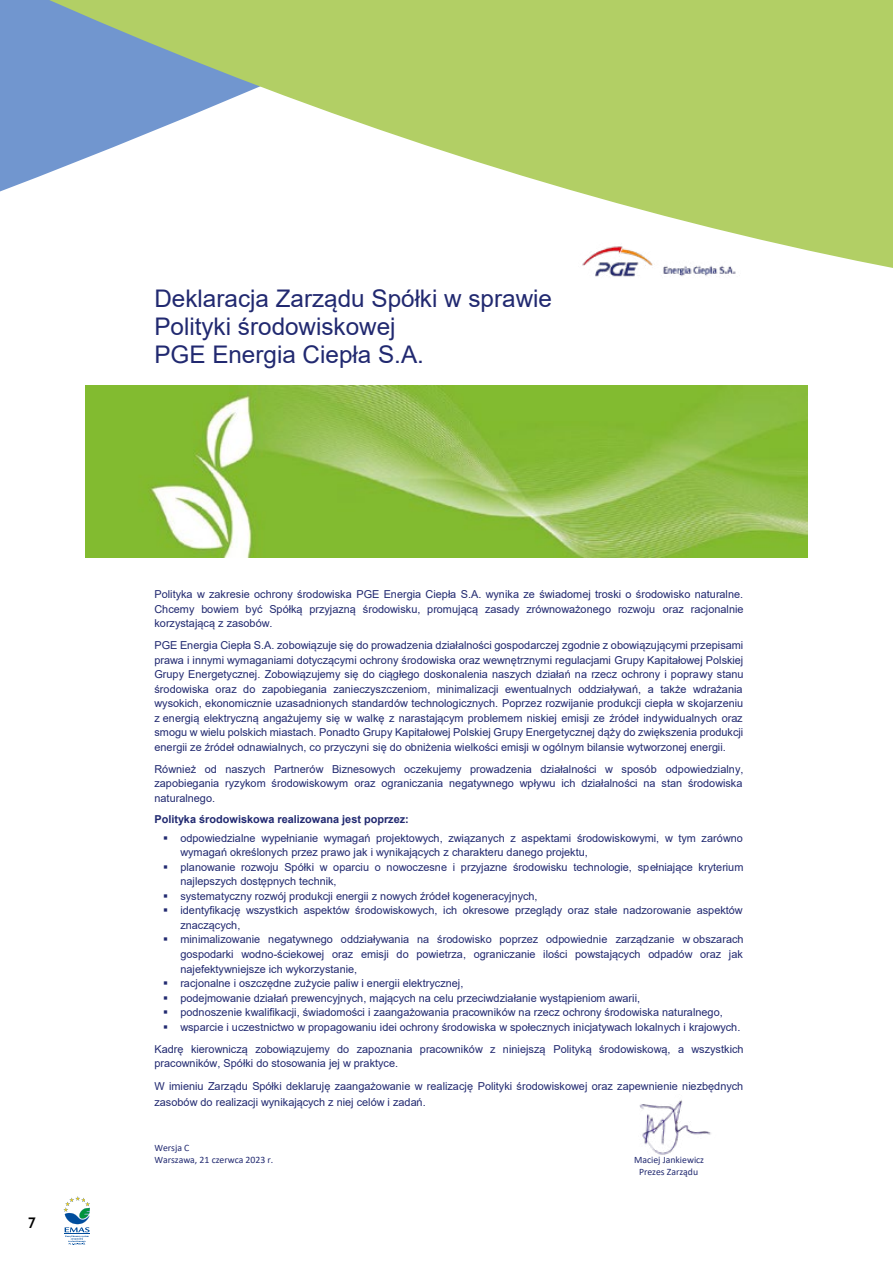
<style>
.page{position:relative;width:893px;height:1263px;background:#fff}
.page>*{position:absolute;margin:0;border:0;box-sizing:border-box;transform-origin:0 0}
.t1{font:24.3px/27.9px "Arial";color:#212970}
.t2{font:600 15px "Cabin";color:#000}
.t3{font:10.95px/14.5px "Arial";letter-spacing:.005em;color:#212970;text-align:justify}
.t4{font:700 10.95px "Arial";color:#212970}
.t5{font:9.75px/11.9px "Calibri";letter-spacing:-.005em;color:#212970}
</style>
<div class="page">
<svg style="left:63px;top:1196px;width:27px;height:49px"></svg>
<div style="left:86px;top:216px;width:721px;height:985px;background:#fff"></div>
<img style="left:86px;top:386px;width:721px;height:171px">
<img style="left:639px;top:1100px;width:72px;height:55px">
<svg style="left:0;top:0;width:893px;height:277px;fill:#b2cf65"></svg>
<h2 class="t2" style="left:28px;top:1210px;width:9px">7</h2>
<h1 class="t1" style="left:154px;top:284px;width:399px">Deklaracja Zarządu Spółki w sprawie<br>Polityki środowiskowej<br>PGE Energia Ciepła S.A.</h1>
<p class="t3" style="left:154px;top:587px;width:590px">Polityka w zakresie ochrony środowiska PGE Energia Ciepła S.A. wynika ze świadomej troski o środowisko naturalne.<br>Chcemy bowiem być Spółką przyjazną środowisku, promującą zasady zrównoważonego rozwoju oraz racjonalnie korzystającą z zasobów.</p>
<p class="t3" style="left:154px;top:638px;width:591px">PGE Energia Ciepła S.A. zobowiązuje się do prowadzenia działalności gospodarczej zgodnie z obowiązującymi przepisami prawa i innymi wymaganiami dotyczącymi ochrony środowiska oraz wewnętrznymi regulacjami Grupy Kapitałowej Polskiej Grupy Energetycznej. Zobowiązujemy się do ciągłego doskonalenia naszych działań na rzecz ochrony i poprawy stanu środowiska oraz do zapobiegania zanieczyszczeniom, minimalizacji ewentualnych oddziaływań, a także wdrażania wysokich, ekonomicznie uzasadnionych standardów technologicznych. Poprzez rozwijanie produkcji ciepła w skojarzeniu z energią elektryczną angażujemy się w walkę z narastającym problemem niskiej emisji ze źródeł indywidualnych oraz smogu w wielu polskich miastach. Ponadto Grupy Kapitałowej Polskiej Grupy Energetycznej dąży do zwiększenia produkcji energii ze źródeł odnawialnych, co przyczyni się do obniżenia wielkości emisji w ogólnym bilansie wytworzonej energii.</p>
<p class="t3" style="left:154px;top:761px;width:591px">Również od naszych Partnerów Biznesowych oczekujemy prowadzenia działalności w sposób odpowiedzialny, zapobiegania ryzykom środowiskowym oraz ograniczania negatywnego wpływu ich działalności na stan środowiska naturalnego.</p>
<p class="t4" style="left:154px;top:812px;width:256px">Polityka środowiskowa realizowana jest poprzez:</p>
<p class="t3" style="left:180px;top:830px;width:564px;text-indent:-17px">▪ odpowiedzialne wypełnianie wymagań projektowych, związanych z aspektami środowiskowymi, w tym zarówno wymagań określonych przez prawo jak i wynikających z charakteru danego projektu,</p>
<p class="t3" style="left:180px;top:859px;width:565px;text-indent:-17px">▪ planowanie rozwoju Spółki w oparciu o nowoczesne i przyjazne środowisku technologie, spełniające kryterium najlepszych dostępnych technik,</p>
<p class="t3" style="left:163px;top:889px;width:376px">▪ systematyczny rozwój produkcji energii z nowych źródeł kogeneracyjnych,</p>
<p class="t3" style="left:180px;top:903px;width:564px;text-indent:-17px">▪ identyfikację wszystkich aspektów środowiskowych, ich okresowe przeglądy oraz stałe nadzorowanie aspektów znaczących,</p>
<p class="t3" style="left:180px;top:932px;width:565px;text-indent:-17px">▪ minimalizowanie negatywnego oddziaływania na środowisko poprzez odpowiednie zarządzanie w obszarach gospodarki wodno-ściekowej oraz emisji do powietrza, ograniczanie ilości powstających odpadów oraz jak najefektywniejsze ich wykorzystanie,</p>
<p class="t3" style="left:163px;top:976px;width:302px">▪ racjonalne i oszczędne zużycie paliw i energii elektrycznej,</p>
<p class="t3" style="left:163px;top:990px;width:479px">▪ podejmowanie działań prewencyjnych, mających na celu przeciwdziałanie wystąpieniom awarii,</p>
<p class="t3" style="left:163px;top:1005px;width:561px">▪ podnoszenie kwalifikacji, świadomości i zaangażowania pracowników na rzecz ochrony środowiska naturalnego,</p>
<p class="t3" style="left:154px;top:1016px;width:590px;line-height:21.8px;text-align:center">▪ wsparcie i uczestnictwo w propagowaniu idei ochrony środowiska w społecznych inicjatywach lokalnych i krajowych.<br>Kadrę kierowniczą zobowiązujemy do zapoznania pracowników z niniejszą Polityką środowiskową, a wszystkich</p>
<p class="t3" style="left:154px;top:1052px;width:590px;line-height:22.8px">pracowników, Spółki do stosowania jej w praktyce.<br>W imieniu Zarządu Spółki deklaruję zaangażowanie w realizację Polityki środowiskowej oraz zapewnienie niezbędnych</p>
<p class="t3" style="left:154px;top:1094px;width:273px">zasobów do realizacji wynikających z niej celów i zadań.</p>
<p class="t5" style="left:154px;top:1141px;width:120px">Wersja C<br>Warszawa, 21 czerwca 2023 r.</p>
<p class="t5" style="left:634px;top:1153px;width:71px;text-align:center">Maciej Jankiewicz<br>Prezes Zarządu</p>
</div>
